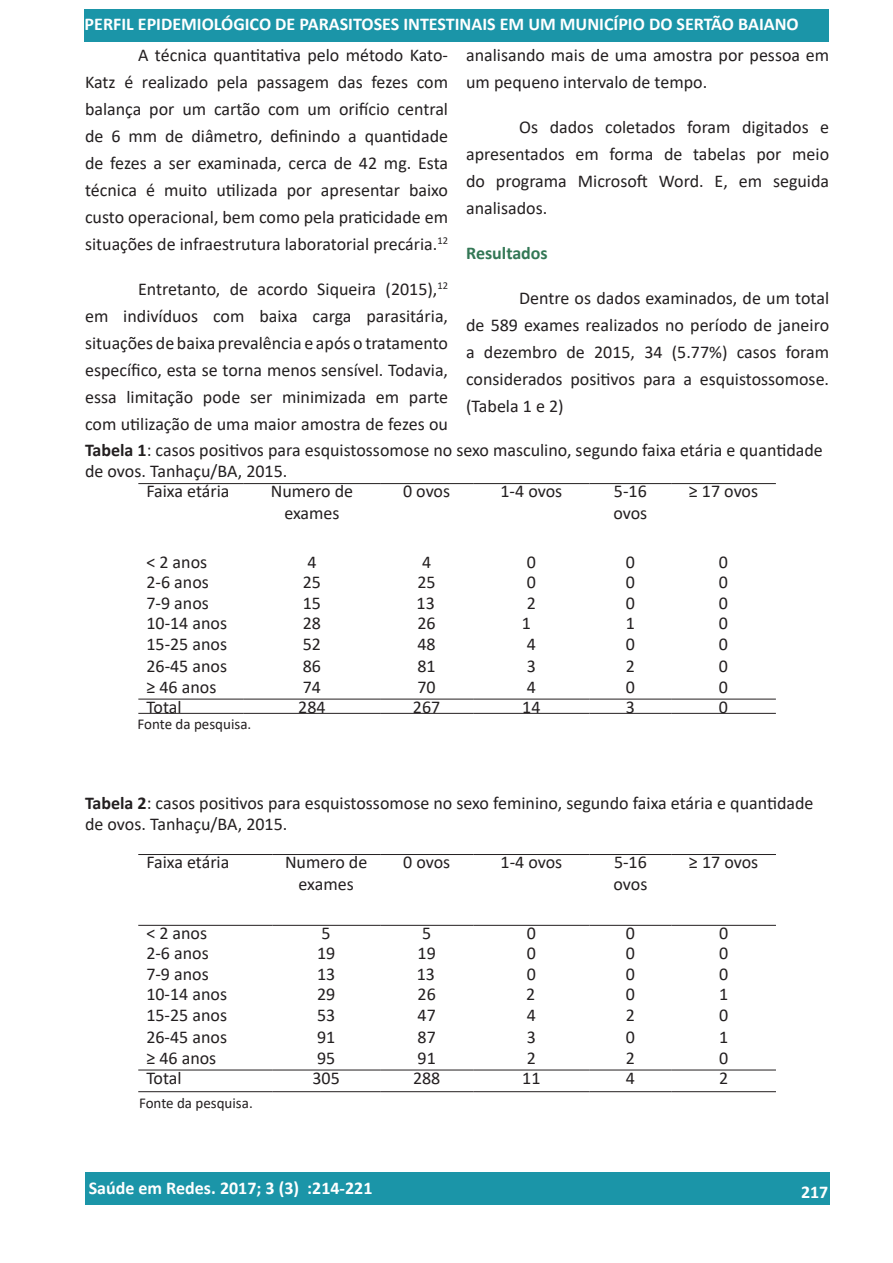
<style>
.page{position:relative;width:893px;height:1263px;background:#fff}
.page>*{position:absolute;margin:0;border:0;box-sizing:border-box;transform-origin:0 0}
.t1{font:18px/21.6px "Calibri";color:#231f20;text-align:justify}
.t2{font:700 18px "Calibri";color:#fff}
.t3{font:700 18px "Calibri";color:#375}
.t4{font:15px "Calibri";color:#231f20}
.s1{font-weight:700}
</style>
<div class="page">
<div style="left:85px;top:1172px;width:744px;height:33px;background:#1b95a8"></div>
<div style="left:85px;top:9px;width:744px;height:33px;background:#1b95a8"></div>
<svg style="left:138px;top:484px;width:638px;height:229px"></svg>
<hr style="left:138px;top:483px;width:106px;height:1px;background:#231f20">
<hr style="left:244px;top:483px;width:136px;height:1px;background:#231f20">
<hr style="left:380px;top:483px;width:93px;height:1px;background:#231f20">
<hr style="left:473px;top:483px;width:117px;height:1px;background:#231f20">
<hr style="left:590px;top:483px;width:81px;height:1px;background:#231f20">
<hr style="left:671px;top:483px;width:105px;height:1px;background:#231f20">
<hr style="left:138px;top:699px;width:106px;height:1px;background:#231f20">
<hr style="left:244px;top:699px;width:136px;height:1px;background:#231f20">
<hr style="left:380px;top:699px;width:93px;height:1px;background:#231f20">
<hr style="left:473px;top:699px;width:117px;height:1px;background:#231f20">
<hr style="left:590px;top:699px;width:81px;height:1px;background:#231f20">
<hr style="left:671px;top:699px;width:105px;height:1px;background:#231f20">
<hr style="left:138px;top:713px;width:106px;height:1px;background:#231f20">
<hr style="left:244px;top:713px;width:136px;height:1px;background:#231f20">
<hr style="left:380px;top:713px;width:93px;height:1px;background:#231f20">
<hr style="left:473px;top:713px;width:117px;height:1px;background:#231f20">
<hr style="left:590px;top:713px;width:81px;height:1px;background:#231f20">
<hr style="left:671px;top:713px;width:105px;height:1px;background:#231f20">
<svg style="left:138px;top:924px;width:638px;height:146px"></svg>
<hr style="left:590px;top:925px;width:81px;height:1px;background:#231f20">
<hr style="left:671px;top:925px;width:105px;height:1px;background:#231f20">
<hr style="left:138px;top:854px;width:134px;height:1px;background:#231f20">
<hr style="left:272px;top:854px;width:108px;height:1px;background:#231f20">
<hr style="left:380px;top:854px;width:93px;height:1px;background:#231f20">
<hr style="left:473px;top:854px;width:117px;height:1px;background:#231f20">
<hr style="left:590px;top:854px;width:81px;height:1px;background:#231f20">
<hr style="left:671px;top:854px;width:105px;height:1px;background:#231f20">
<hr style="left:138px;top:925px;width:134px;height:1px;background:#231f20">
<hr style="left:272px;top:925px;width:108px;height:1px;background:#231f20">
<hr style="left:380px;top:925px;width:93px;height:1px;background:#231f20">
<hr style="left:473px;top:925px;width:117px;height:1px;background:#231f20">
<hr style="left:138px;top:1070px;width:134px;height:1px;background:#231f20">
<hr style="left:272px;top:1070px;width:108px;height:1px;background:#231f20">
<hr style="left:380px;top:1070px;width:93px;height:1px;background:#231f20">
<hr style="left:473px;top:1070px;width:117px;height:1px;background:#231f20">
<hr style="left:590px;top:1070px;width:81px;height:1px;background:#231f20">
<hr style="left:671px;top:1070px;width:105px;height:1px;background:#231f20">
<hr style="left:138px;top:1091px;width:134px;height:1px;background:#231f20">
<hr style="left:272px;top:1091px;width:108px;height:1px;background:#231f20">
<hr style="left:380px;top:1091px;width:93px;height:1px;background:#231f20">
<hr style="left:473px;top:1091px;width:117px;height:1px;background:#231f20">
<hr style="left:590px;top:1091px;width:81px;height:1px;background:#231f20">
<hr style="left:671px;top:1091px;width:105px;height:1px;background:#231f20">
<p class="t2" style="left:85px;top:11px;width:716px">PERFIL EPIDEMIOLÓGICO DE PARASITOSES INTESTINAIS EM UM MUNICÍPIO DO SERTÃO BAIANO</p>
<p class="t1" style="left:85px;top:41px;width:365px;line-height:27px;text-indent:53px">A técnica quantitativa pelo método Kato-Katz é realizado pela passagem das fezes com balança por um cartão com um orifício central de 6 mm de diâmetro, definindo a quantidade de fezes a ser examinada, cerca de 42 mg. Esta técnica é muito utilizada por apresentar baixo custo operacional, bem como pela praticidade em situações de infraestrutura laboratorial precária.<sup>12</sup></p>
<p class="t1" style="left:85px;top:275px;width:365px;line-height:27px;text-indent:53px">Entretanto, de acordo Siqueira (2015),<sup>12 </sup>em indivíduos com baixa carga parasitária, situações de baixa prevalência e após o tratamento específico, esta se torna menos sensível. Todavia, essa limitação pode ser minimizada em parte com utilização de uma maior amostra de fezes ou</p>
<p class="t1" style="left:466px;top:41px;width:365px;line-height:27px">analisando mais de uma amostra por pessoa em um pequeno intervalo de tempo.</p>
<p class="t1" style="left:466px;top:113px;width:365px;line-height:27px;text-indent:53px">Os dados coletados foram digitados e apresentados em forma de tabelas por meio do programa Microsoft Word. E, em seguida analisados.</p>
<p class="t3" style="left:466px;top:241px;width:83px">Resultados</p>
<p class="t1" style="left:466px;top:284px;width:365px;line-height:27px;text-indent:53px">Dentre os dados examinados, de um total de 589 exames realizados no período de janeiro a dezembro de 2015, 34 (5.77%) casos foram considerados positivos para a esquistossomose. (Tabela 1 e 2)</p>
<p class="t1" style="left:85px;top:438px;width:739px"><span class="s1">Tabela 1</span>: casos positivos para esquistossomose no sexo masculino, segundo faixa etária e quantidade</p>
<p class="t1" style="left:85px;top:460px;width:204px">de ovos. Tanhaçu/BA, 2015.</p>
<p class="t1" style="left:146px;top:480px;width:85px">Faixa etária</p>
<p class="t1" style="left:271px;top:480px;width:84px;text-align:center">Numero de exames</p>
<p class="t1" style="left:403px;top:480px;width:49px">0 ovos</p>
<p class="t1" style="left:500px;top:480px;width:63px">1-4 ovos</p>
<p class="t1" style="left:613px;top:480px;width:35px">5-16 ovos</p>
<p class="t1" style="left:689px;top:480px;width:71px">≥ 17 ovos</p>
<p class="t1" style="left:146px;top:551px;width:62px">&lt; 2 anos</p>
<p class="t1" style="left:307px;top:551px;width:11px">4</p>
<p class="t1" style="left:422px;top:551px;width:11px">4</p>
<p class="t1" style="left:527px;top:551px;width:11px">0</p>
<p class="t1" style="left:626px;top:551px;width:11px">0</p>
<p class="t1" style="left:719px;top:551px;width:11px">0</p>
<p class="t1" style="left:146px;top:571px;width:64px">2-6 anos</p>
<p class="t1" style="left:303px;top:571px;width:20px">25</p>
<p class="t1" style="left:417px;top:571px;width:20px">25</p>
<p class="t1" style="left:527px;top:571px;width:11px">0</p>
<p class="t1" style="left:626px;top:571px;width:11px">0</p>
<p class="t1" style="left:719px;top:571px;width:11px">0</p>
<p class="t1" style="left:146px;top:591px;width:64px">7-9 anos</p>
<p class="t1" style="left:303px;top:591px;width:20px">15</p>
<p class="t1" style="left:417px;top:591px;width:20px">13</p>
<p class="t1" style="left:527px;top:591px;width:11px">2</p>
<p class="t1" style="left:626px;top:591px;width:11px">0</p>
<p class="t1" style="left:719px;top:591px;width:11px">0</p>
<p class="t1" style="left:146px;top:612px;width:82px">10-14 anos</p>
<p class="t1" style="left:303px;top:612px;width:20px">28</p>
<p class="t1" style="left:417px;top:612px;width:20px">26</p>
<p class="t1" style="left:522px;top:612px;width:11px">1</p>
<p class="t1" style="left:626px;top:612px;width:11px">1</p>
<p class="t1" style="left:719px;top:612px;width:11px">0</p>
<p class="t1" style="left:146px;top:633px;width:82px">15-25 anos 26-45 anos ≥ 46 anos</p>
<p class="t1" style="left:303px;top:633px;width:20px">52<br>86<br>74</p>
<p class="t1" style="left:417px;top:633px;width:20px">48<br>81<br>70</p>
<p class="t1" style="left:527px;top:633px;width:11px">4<br>3<br>4</p>
<p class="t1" style="left:626px;top:633px;width:11px">0<br>2<br>0</p>
<p class="t1" style="left:719px;top:633px;width:11px">0<br>0<br>0</p>
<p class="t1" style="left:146px;top:696px;width:37px">Total</p>
<p class="t1" style="left:298px;top:696px;width:29px">284</p>
<p class="t1" style="left:413px;top:696px;width:29px">267</p>
<p class="t1" style="left:522px;top:696px;width:20px">14</p>
<p class="t1" style="left:626px;top:696px;width:11px">3</p>
<p class="t1" style="left:719px;top:696px;width:11px">0</p>
<p class="t4" style="left:138px;top:714px;width:115px">Fonte da pesquisa.</p>
<p class="t1" style="left:85px;top:791px;width:730px"><span class="s1">Tabela 2</span>: casos positivos para esquistossomose no sexo feminino, segundo faixa etária e quantidade de ovos. Tanhaçu/BA, 2015.</p>
<p class="t1" style="left:146px;top:851px;width:85px">Faixa etária</p>
<p class="t1" style="left:285px;top:851px;width:84px;text-align:center">Numero de exames</p>
<p class="t1" style="left:403px;top:851px;width:49px">0 ovos</p>
<p class="t1" style="left:501px;top:851px;width:63px">1-4 ovos</p>
<p class="t1" style="left:613px;top:851px;width:35px">5-16 ovos</p>
<p class="t1" style="left:689px;top:851px;width:71px">≥ 17 ovos</p>
<p class="t1" style="left:146px;top:922px;width:62px">&lt; 2 anos</p>
<p class="t1" style="left:322px;top:922px;width:11px">5</p>
<p class="t1" style="left:422px;top:922px;width:11px">5</p>
<p class="t1" style="left:527px;top:922px;width:11px">0</p>
<p class="t1" style="left:626px;top:922px;width:11px">0</p>
<p class="t1" style="left:719px;top:922px;width:11px">0</p>
<p class="t1" style="left:146px;top:941px;width:64px">2-6 anos</p>
<p class="t1" style="left:317px;top:941px;width:20px">19</p>
<p class="t1" style="left:418px;top:941px;width:20px">19</p>
<p class="t1" style="left:527px;top:941px;width:11px">0</p>
<p class="t1" style="left:626px;top:941px;width:11px">0</p>
<p class="t1" style="left:719px;top:941px;width:11px">0</p>
<p class="t1" style="left:146px;top:962px;width:64px">7-9 anos</p>
<p class="t1" style="left:317px;top:962px;width:20px">13</p>
<p class="t1" style="left:417px;top:962px;width:20px">13</p>
<p class="t1" style="left:527px;top:962px;width:11px">0</p>
<p class="t1" style="left:626px;top:962px;width:11px">0</p>
<p class="t1" style="left:719px;top:962px;width:11px">0</p>
<p class="t1" style="left:146px;top:983px;width:82px">10-14 anos</p>
<p class="t1" style="left:317px;top:983px;width:20px">29</p>
<p class="t1" style="left:418px;top:983px;width:20px">26</p>
<p class="t1" style="left:526px;top:983px;width:11px">2</p>
<p class="t1" style="left:626px;top:983px;width:11px">0</p>
<p class="t1" style="left:719px;top:983px;width:11px">1</p>
<p class="t1" style="left:146px;top:1004px;width:82px">15-25 anos 26-45 anos ≥ 46 anos</p>
<p class="t1" style="left:317px;top:1004px;width:20px">53<br>91<br>95</p>
<p class="t1" style="left:418px;top:1004px;width:20px">47<br>87<br>91</p>
<p class="t1" style="left:527px;top:1004px;width:11px">4<br>3<br>2</p>
<p class="t1" style="left:626px;top:1004px;width:11px">2<br>0<br>2</p>
<p class="t1" style="left:719px;top:1004px;width:11px">0<br>1<br>0</p>
<p class="t1" style="left:146px;top:1067px;width:37px">Total</p>
<p class="t1" style="left:312px;top:1067px;width:29px">305</p>
<p class="t1" style="left:413px;top:1067px;width:29px">288</p>
<p class="t1" style="left:522px;top:1067px;width:20px">11</p>
<p class="t1" style="left:626px;top:1067px;width:11px">4</p>
<p class="t1" style="left:719px;top:1067px;width:11px">2</p>
<p class="t4" style="left:139px;top:1092px;width:115px">Fonte da pesquisa.</p>
<p class="t2" style="left:89px;top:1175px;width:285px">Saúde em Redes. 2017; 3 (3) :214-221</p>
<p class="t2" style="left:801px;top:1179px;width:29px">217</p>
</div>
